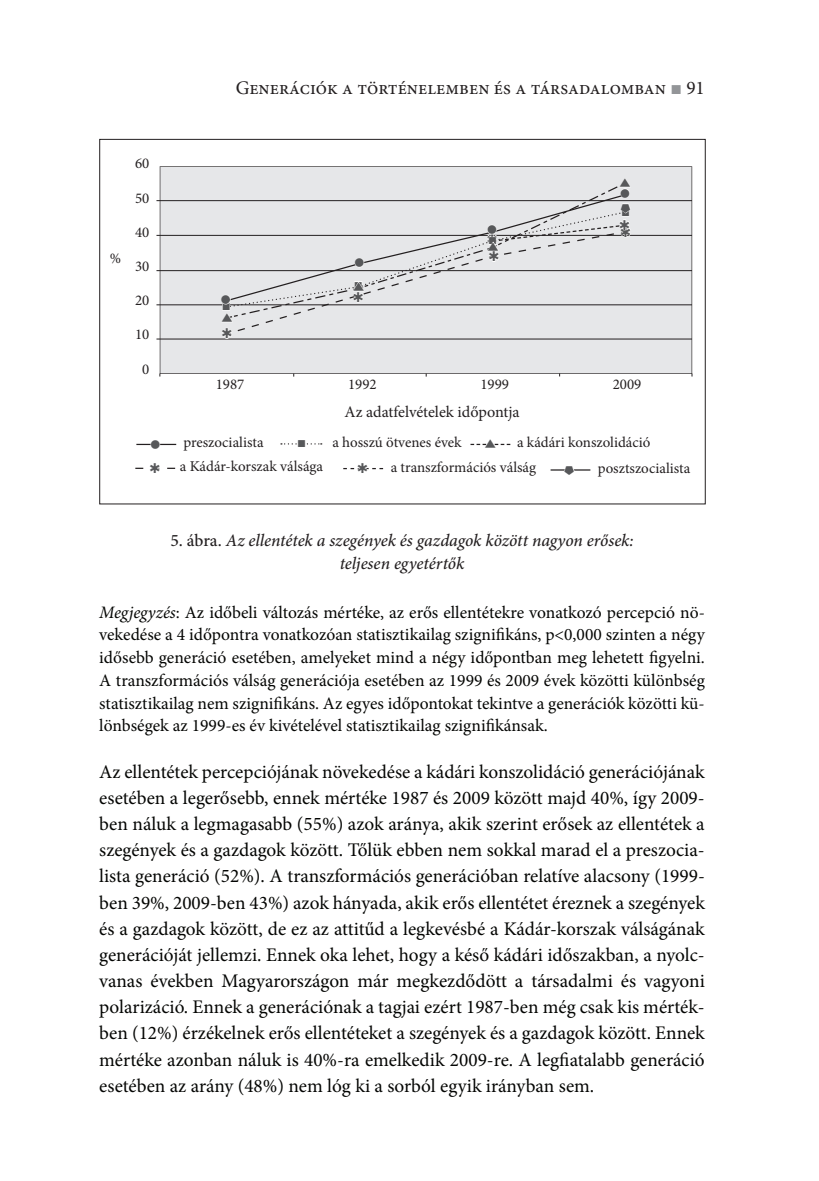
<style>
.page{position:relative;width:819px;height:1181px;background:#fff}
.page>*{position:absolute;margin:0;border:0;box-sizing:border-box;transform-origin:0 0}
.t1{font:22.4px "Minion Pro";color:#57585a;scale:.77 1}
.t2{font:19.25px/26.1px "Minion Pro";color:#040503;text-align:justify}
.t3{font:19.25px "Minion Pro";color:#231f20}
.t4{font:17.5px/22.8px "Minion Pro";color:#040503;text-align:justify}
.t5{font:italic 500 17.5px/22.8px "Minion Pro";letter-spacing:-.005em;color:#231f20;text-align:center}
.t6{font:16.1px "Minion Pro";letter-spacing:-.005em;color:#231f20}
.t7{font:14.88px/23.6px "Minion Pro";color:#231f20}
.t8{font:14.88px "Wingdings";color:#57585a}
.t9{font:14.88px "Book Antiqua";color:#57585a}
.s1{font-family:"Century Gothic";font-weight:700;color:#939598}
.s2{font-style:normal}
.s3{font-style:italic}
</style>
<div class="page">
<div style="left:160px;top:166px;width:532px;height:208px;background:#e6e7e9"></div>
<hr style="left:156px;top:200px;width:536px;height:1px;background:#231f20">
<hr style="left:156px;top:235px;width:536px;height:1px;background:#231f20">
<hr style="left:156px;top:270px;width:536px;height:1px;background:#231f20">
<hr style="left:156px;top:304px;width:536px;height:1px;background:#231f20">
<hr style="left:156px;top:339px;width:536px;height:1px;background:#231f20">
<hr style="left:136px;top:444px;width:40px;height:1px;background:#231f20">
<svg style="left:281px;top:443px;width:41px;height:1px"></svg>
<hr style="left:550px;top:469px;width:40px;height:1px;background:#231f20">
<svg style="left:470px;top:443px;width:40px;height:3px"></svg>
<div style="left:298px;top:440px;width:7px;height:7px;border:1px solid #fff"></div>
<svg style="left:150px;top:443px;width:10px;height:3px"></svg>
<svg style="left:221px;top:176px;width:410px;height:163px"></svg>
<svg style="left:135px;top:467px;width:40px;height:2px"></svg>
<svg style="left:343px;top:468px;width:40px;height:2px"></svg>
<svg style="left:563px;top:469px;width:11px;height:2px"></svg>
<p class="t3" style="left:236px;top:75px;width:470px">Generációk a történelemben és a társadalomban <span class="s1">■</span> 91</p>
<p class="t7" style="left:110px;top:247px;width:13px">%</p>
<p class="t7" style="left:135px;top:152px;width:16px">60</p>
<p class="t7" style="left:135px;top:186px;width:16px">50</p>
<p class="t7" style="left:135px;top:220px;width:16px">40</p>
<p class="t7" style="left:135px;top:254px;width:16px">30</p>
<p class="t7" style="left:135px;top:289px;width:16px">20</p>
<p class="t7" style="left:135px;top:323px;width:16px">10</p>
<p class="t7" style="left:142px;top:357px;width:9px">0</p>
<p class="t1" style="left:608px;top:188px;width:15px;rotate:-90deg">▶</p>
<p class="t8" style="left:619px;top:185px;width:13px">●</p>
<p class="t8" style="left:220px;top:292px;width:13px">●</p>
<p class="t9" style="left:222px;top:295px;width:11px">■</p>
<p class="t1" style="left:211px;top:323px;width:15px;rotate:-90deg">▶</p>
<p class="t8" style="left:354px;top:255px;width:13px">●</p>
<p class="t9" style="left:354px;top:273px;width:11px">■</p>
<p class="t1" style="left:342px;top:292px;width:15px;rotate:-90deg">▶</p>
<p class="t8" style="left:486px;top:221px;width:13px">●</p>
<p class="t9" style="left:488px;top:229px;width:11px">■</p>
<p class="t1" style="left:477px;top:252px;width:15px;rotate:-90deg">▶</p>
<p class="t9" style="left:621px;top:200px;width:11px">■</p>
<p class="t7" style="left:216px;top:372px;width:30px">1987</p>
<p class="t7" style="left:348px;top:372px;width:30px">1992</p>
<p class="t7" style="left:480px;top:372px;width:30px">1999</p>
<p class="t7" style="left:612px;top:372px;width:30px">2009</p>
<p class="t6" style="left:344px;top:401px;width:177px">Az adatfelvételek időpontja</p>
<p class="t7" style="left:180px;top:431px;width:145px">preszocialista<br>a Kádár-korszak válsága</p>
<p class="t7" style="left:332px;top:431px;width:131px">a hosszú ötvenes évek</p>
<p class="t7" style="left:390px;top:430px;width:261px;line-height:25px;text-indent:126px">a kádári konszolidáció a transzformációs válság</p>
<p class="t8" style="left:150px;top:436px;width:13px">●</p>
<p class="t9" style="left:297px;top:432px;width:11px">■</p>
<p class="t1" style="left:474px;top:449px;width:15px;rotate:-90deg">▶</p>
<p class="t7" style="left:597px;top:457px;width:94px">posztszocialista</p>
<p class="t5" style="left:170px;top:529px;width:464px"><span class="s2">5. ábra.</span> Az ellentétek a szegények és gazdagok között nagyon erősek: teljesen egyetértők</p>
<p class="t4" style="left:99px;top:600px;width:607px"><span class="s3">Megjegyzés</span>: Az időbeli változás mértéke, az erős ellentétekre vonatkozó percepció nö&shy;vekedése a 4 időpontra vonatkozóan statisztikailag szignifikáns, p&lt;0,000 szinten a négy idősebb generáció esetében, amelyeket mind a négy időpontban meg lehetett figyelni.<br>A transzformációs válság generációja esetében az 1999 és 2009 évek közötti különbség statisztikailag nem szignifikáns. Az egyes időpontokat tekintve a generációk közötti kü&shy;lönbségek az 1999-es év kivételével statisztikailag szignifikánsak.</p>
<p class="t2" style="left:99px;top:759px;width:607px">Az ellentétek percepciójának növekedése a kádári konszolidáció generációjának esetében a legerősebb, ennek mértéke 1987 és 2009 között majd 40%, így 2009- ben náluk a legmagasabb (55%) azok aránya, akik szerint erősek az ellentétek a szegények és a gazdagok között. Tőlük ebben nem sokkal marad el a preszocia&shy;lista generáció (52%). A transzformációs generációban relatíve alacsony (1999- ben 39%, 2009-ben 43%) azok hányada, akik erős ellentétet éreznek a szegények és a gazdagok között, de ez az attitűd a legkevésbé a Kádár-korszak válságának generációját jellemzi. Ennek oka lehet, hogy a késő kádári időszakban, a nyolc&shy;vanas években Magyarországon már megkezdődött a társadalmi és vagyoni polarizáció. Ennek a generációnak a tagjai ezért 1987-ben még csak kis mérték&shy;ben (12%) érzékelnek erős ellentéteket a szegények és a gazdagok között. Ennek mértéke azonban náluk is 40%-ra emelkedik 2009-re. A legfiatalabb generáció esetében az arány (48%) nem lóg ki a sorból egyik irányban sem.</p>
<p class="t7" style="left:138px;top:631px;width:16px;text-align:justify">45<br>40<br>35</p>
<p class="t7" style="left:138px;top:726px;width:16px">25<br>20</p>
<p class="t7" style="left:138px;top:797px;width:16px;text-align:center">10<br>5<br>0</p>
<p class="t8" style="left:601px;top:675px;width:13px">●</p>
<p class="t1" style="left:590px;top:706px;width:15px;rotate:-90deg">▶</p>
<p class="t1" style="left:338px;top:774px;width:15px;rotate:-90deg">▶</p>
<p class="t8" style="left:221px;top:800px;width:13px">●</p>
<p class="t7" style="left:201px;top:857px;width:30px">1987</p>
<p class="t7" style="left:333px;top:857px;width:30px">1992</p>
<p class="t7" style="left:465px;top:857px;width:30px">1999</p>
<p class="t7" style="left:598px;top:857px;width:30px">2009</p>
<p class="t6" style="left:334px;top:889px;width:177px">Az adatfelvételek időpontja</p>
<p class="t7" style="left:170px;top:920px;width:145px">preszocialista<br>a Kádár-korszak válsága</p>
<p class="t7" style="left:322px;top:920px;width:131px">a hosszú ötvenes évek</p>
<p class="t7" style="left:380px;top:919px;width:261px;line-height:25px;text-indent:126px">a kádári konszolidáció a transzformációs válság</p>
<p class="t8" style="left:140px;top:925px;width:13px">●</p>
<p class="t9" style="left:287px;top:920px;width:11px">■</p>
<p class="t1" style="left:464px;top:938px;width:15px;rotate:-90deg">▶</p>
<p class="t7" style="left:587px;top:945px;width:94px">posztszocialista</p>
</div>
